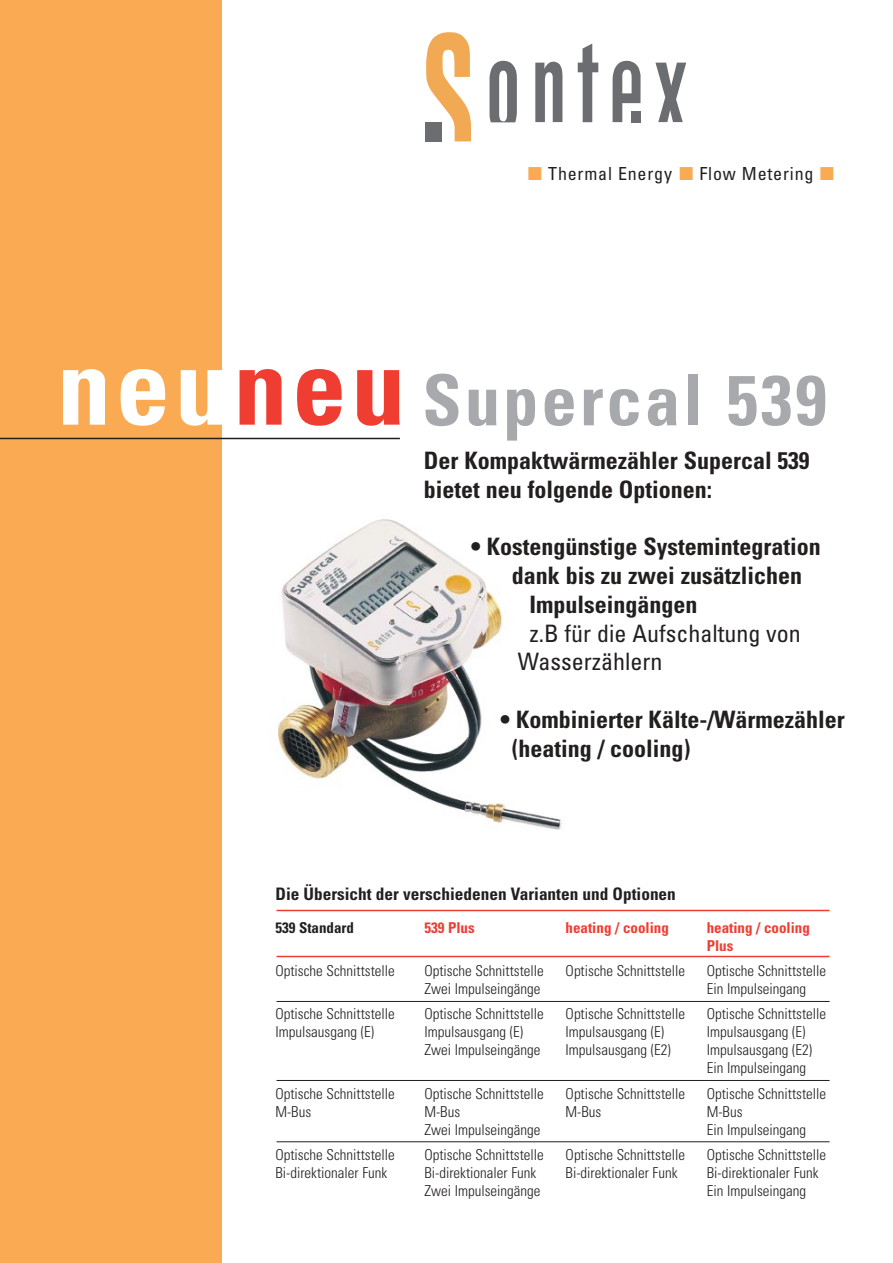
<style>
.page{position:relative;width:893px;height:1263px;background:#fff}
.page>*{position:absolute;margin:0;border:0;box-sizing:border-box;transform-origin:0 0}
.t1{font:700 condensed 70.5px "Univers";letter-spacing:.045em;color:#a7a9ac}
.t2{font:700 condensed 24px/28.8px "Univers";color:#231f1f}
.t3{font:condensed 24px/28.8px "Univers";color:#231f1f}
.t4{font:condensed 18px "Univers";letter-spacing:.045em;color:#231f1f}
.t5{font:700 condensed 17.25px "Univers";color:#231f1f}
.t6{font:300 condensed 15px/18px "Univers";color:#231f1f}
.t7{font:700 condensed 15px/18px "Univers";color:#ef3d32}
.t8{font:700 condensed 15px "Univers";color:#231f1f}
.s1{font-family:"Monotype Sorts";font-stretch:normal;color:#faaa53}
.s2{font-size:108px;color:#fff}
.s3{font-size:108px;color:#ef3d32}
</style>
<div class="page">
<div style="left:0;top:0;width:221px;height:1263px;background:#faaa53"></div>
<div style="left:425px;top:122px;width:17px;height:20px;background:#6c6d70"></div>
<svg style="left:535px;top:62px;width:27px;height:60px"></svg>
<svg style="left:577px;top:44px;width:21px;height:78px"></svg>
<svg style="left:655px;top:63px;width:31px;height:59px"></svg>
<svg style="left:426px;top:32px;width:45px;height:109px"></svg>
<svg style="left:489px;top:61px;width:28px;height:61px"></svg>
<svg style="left:612px;top:61px;width:28px;height:61px"></svg>
<hr style="left:276px;top:956px;width:553px;height:1px;background:#ef3d32">
<hr style="left:276px;top:1001px;width:553px;height:1px;background:#231f1f">
<hr style="left:276px;top:1080px;width:553px;height:1px;background:#231f1f">
<hr style="left:276px;top:1141px;width:553px;height:1px;background:#231f1f">
<hr style="left:276px;top:910px;width:553px;height:1px;background:#ef3d32">
<hr style="left:0;top:438px;width:400px;height:1px;background:#231f1f">
<img style="left:277px;top:519px;width:285px;height:311px">
<p class="t4" style="left:528px;top:167px;width:307px"><span class="s1">"</span> Thermal Energy <span class="s1">"</span> Flow Metering <span class="s1">"</span></p>
<h1 class="t1" style="left:57px;top:374px;width:771px"><span class="s2">neu</span><span class="s3">neu</span> Supercal 539</h1>
<h2 class="t2" style="left:424px;top:448px;width:387px">Der Kompaktwärmezähler Supercal 539 bietet neu folgende Optionen:</h2>
<h2 class="t2" style="left:471px;top:535px;width:351px">• Kostengünstige Systemintegration</h2>
<h2 class="t2" style="left:512px;top:563px;width:292px">dank bis zu zwei zusätzlichen</h2>
<h2 class="t2" style="left:529px;top:592px;width:169px">Impulseingängen</h2>
<h2 class="t3" style="left:517px;top:621px;width:285px;text-indent:12px">z.B für die Aufschaltung von<br>Wasserzählern</h2>
<h2 class="t2" style="left:512px;top:707px;width:334px;text-indent:-12px">• Kombinierter Kälte-/Wärmezähler (heating / cooling)</h2>
<p class="t5" style="left:275px;top:887px;width:402px">Die Übersicht der verschiedenen Varianten und Optionen</p>
<p class="t8" style="left:275px;top:922px;width:80px">539 Standard</p>
<p class="t7" style="left:424px;top:920px;width:52px">539 Plus</p>
<p class="t7" style="left:565px;top:920px;width:105px">heating / cooling</p>
<p class="t7" style="left:706px;top:920px;width:105px">heating / cooling<br>Plus</p>
<p class="t6" style="left:275px;top:963px;width:121px">Optische Schnittstelle</p>
<p class="t6" style="left:424px;top:963px;width:121px">Optische Schnittstelle</p>
<p class="t6" style="left:565px;top:963px;width:121px">Optische Schnittstelle</p>
<p class="t6" style="left:706px;top:963px;width:121px">Optische Schnittstelle</p>
<p class="t6" style="left:424px;top:981px;width:118px">Zwei Impulseingänge</p>
<p class="t6" style="left:706px;top:981px;width:101px">Ein Impulseingang</p>
<p class="t6" style="left:275px;top:1007px;width:121px">Optische Schnittstelle</p>
<p class="t6" style="left:424px;top:1007px;width:121px">Optische Schnittstelle</p>
<p class="t6" style="left:565px;top:1007px;width:121px">Optische Schnittstelle</p>
<p class="t6" style="left:706px;top:1007px;width:121px">Optische Schnittstelle</p>
<p class="t6" style="left:275px;top:1025px;width:100px">Impulsausgang (E)</p>
<p class="t6" style="left:424px;top:1025px;width:100px">Impulsausgang (E)</p>
<p class="t6" style="left:565px;top:1025px;width:100px">Impulsausgang (E)</p>
<p class="t6" style="left:706px;top:1025px;width:100px">Impulsausgang (E)</p>
<p class="t6" style="left:424px;top:1043px;width:118px">Zwei Impulseingänge</p>
<p class="t6" style="left:565px;top:1043px;width:107px">Impulsausgang (E2)</p>
<p class="t6" style="left:706px;top:1043px;width:107px">Impulsausgang (E2)<br>Ein Impulseingang</p>
<p class="t6" style="left:275px;top:1086px;width:121px">Optische Schnittstelle</p>
<p class="t6" style="left:424px;top:1086px;width:121px">Optische Schnittstelle</p>
<p class="t6" style="left:565px;top:1086px;width:121px">Optische Schnittstelle</p>
<p class="t6" style="left:706px;top:1086px;width:121px">Optische Schnittstelle</p>
<p class="t6" style="left:275px;top:1104px;width:37px">M-Bus</p>
<p class="t6" style="left:424px;top:1104px;width:37px">M-Bus</p>
<p class="t6" style="left:565px;top:1104px;width:37px">M-Bus</p>
<p class="t6" style="left:706px;top:1104px;width:37px">M-Bus</p>
<p class="t6" style="left:424px;top:1122px;width:118px">Zwei Impulseingänge</p>
<p class="t6" style="left:706px;top:1122px;width:101px">Ein Impulseingang</p>
<p class="t6" style="left:275px;top:1147px;width:121px">Optische Schnittstelle</p>
<p class="t6" style="left:424px;top:1147px;width:121px">Optische Schnittstelle</p>
<p class="t6" style="left:565px;top:1147px;width:121px">Optische Schnittstelle</p>
<p class="t6" style="left:706px;top:1147px;width:121px">Optische Schnittstelle</p>
<p class="t6" style="left:275px;top:1165px;width:113px">Bi-direktionaler Funk</p>
<p class="t6" style="left:424px;top:1165px;width:113px">Bi-direktionaler Funk</p>
<p class="t6" style="left:565px;top:1165px;width:113px">Bi-direktionaler Funk</p>
<p class="t6" style="left:706px;top:1165px;width:113px">Bi-direktionaler Funk</p>
<p class="t6" style="left:424px;top:1183px;width:118px">Zwei Impulseingänge</p>
<p class="t6" style="left:706px;top:1183px;width:101px">Ein Impulseingang</p>
</div>
